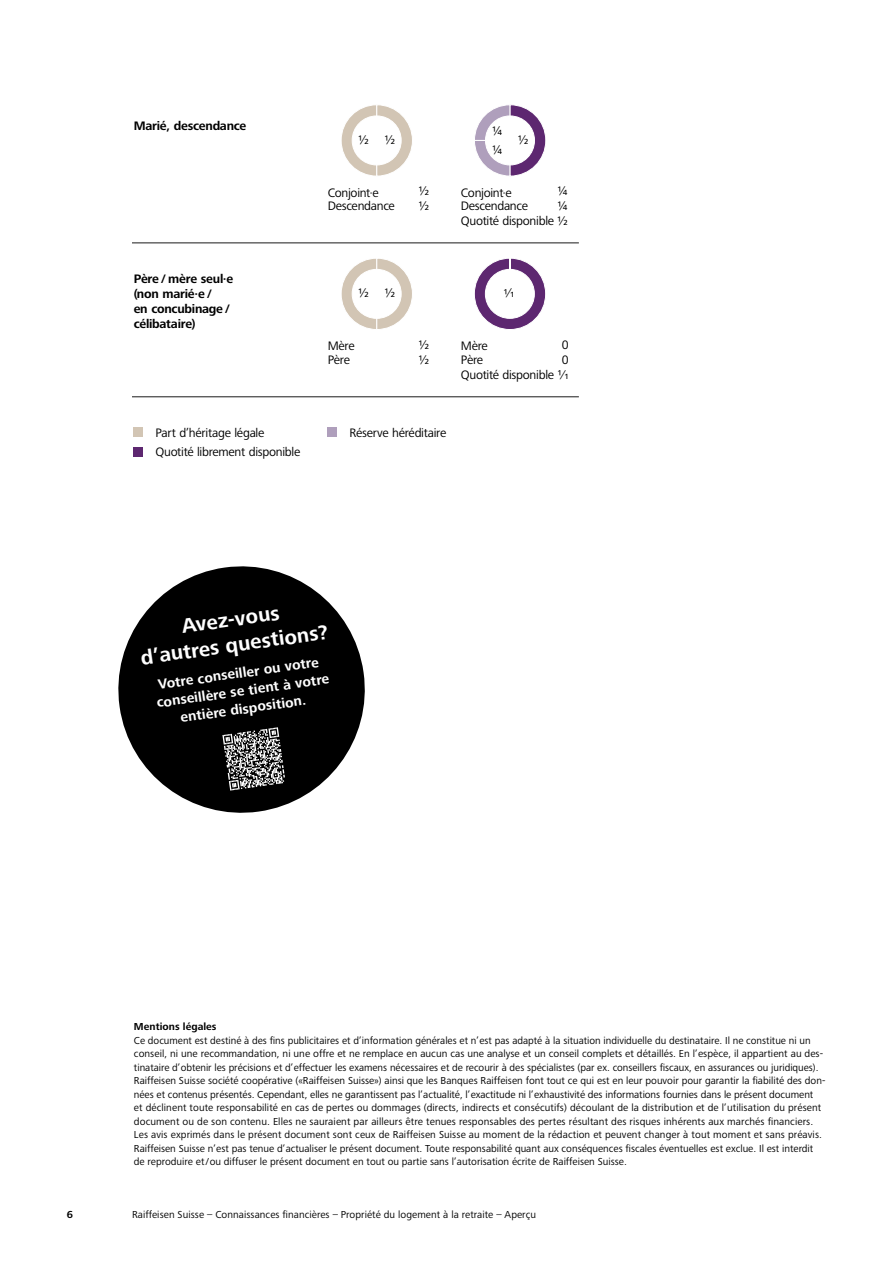
<style>
.page{position:relative;width:893px;height:1263px;background:#fff}
.page>*{position:absolute;margin:0;border:0;box-sizing:border-box;transform-origin:0 0}
.t1{font:700 21px/25.5px "Frutiger Next LTW1 G";color:#fff;text-align:center}
.t2{font:700 14.25px/18px "Frutiger Next LTW1 G";color:#fff;text-align:center}
.t3{font:12.75px/15px "Frutiger Next LTW1 G";letter-spacing:-.02em;color:#000;text-align:right}
.t4{font:700 12.75px/15px "Frutiger Next LTW1 G";letter-spacing:-.02em;color:#000}
.t5{font:10.5px/13.5px "Frutiger Next LTW1 G";color:#000}
.t6{font:700 10.5px "Frutiger Next LTW1 G";letter-spacing:.005em;color:#000}
</style>
<div class="page">
<svg style="left:118px;top:566px;width:247px;height:247px;fill:#000"></svg>
<svg style="left:222px;top:727px;width:63px;height:63px;background:#616161"></svg>
<div style="left:134px;top:428px;width:9px;height:9px;background:#d2c5b4"></div>
<div style="left:328px;top:428px;width:9px;height:9px;background:#af9fbc"></div>
<div style="left:134px;top:447px;width:9px;height:9px;background:#5d2770"></div>
<div style="left:474px;top:258px;width:72px;height:71px;background:#5d2770;border-radius:36px"></div>
<div style="left:474px;top:258px;width:72px;height:72px;border:1px solid #fff;border-radius:36px"></div>
<div style="left:485px;top:269px;width:49px;height:49px;background:#fff;border-radius:50%"></div>
<div style="left:485px;top:269px;width:50px;height:50px;border:1px solid #fff;border-radius:50%"></div>
<svg style="left:475px;top:104px;width:71px;height:72px"></svg>
<div style="left:485px;top:116px;width:49px;height:49px;background:#fff;border-radius:50%"></div>
<div style="left:485px;top:116px;width:50px;height:49px;border:1px solid #fff;border-radius:50%"></div>
<svg style="left:341px;top:105px;width:71px;height:71px"></svg>
<div style="left:352px;top:116px;width:49px;height:49px;background:#fff;border-radius:50%"></div>
<div style="left:352px;top:116px;width:49px;height:49px;border:1px solid #fff;border-radius:50%"></div>
<svg style="left:341px;top:258px;width:71px;height:71px"></svg>
<div style="left:352px;top:269px;width:49px;height:49px;background:#fff;border-radius:50%"></div>
<div style="left:352px;top:269px;width:49px;height:50px;border:1px solid #fff;border-radius:50%"></div>
<hr style="left:132px;top:243px;width:447px;height:1px;background:#1a1a1a">
<hr style="left:132px;top:396px;width:447px;height:1px;background:#1a1a1a">
<p class="t4" style="left:134px;top:118px;width:114px">Marié, descendance</p>
<p class="t4" style="left:134px;top:272px;width:101px">Père / mère seul·e (non marié·e /<br>en concubinage / célibataire)</p>
<p class="t3" style="left:358px;top:133px;width:39px">½ ½</p>
<p class="t3" style="left:492px;top:124px;width:13px">¼</p>
<p class="t3" style="left:492px;top:143px;width:13px">¼</p>
<p class="t3" style="left:518px;top:133px;width:13px">½</p>
<p class="t3" style="left:328px;top:185px;width:52px">Conjoint·e</p>
<p class="t3" style="left:418px;top:184px;width:13px">½</p>
<p class="t3" style="left:328px;top:199px;width:69px">Descendance</p>
<p class="t3" style="left:418px;top:199px;width:13px">½</p>
<p class="t3" style="left:461px;top:185px;width:52px">Conjoint·e</p>
<p class="t3" style="left:557px;top:184px;width:13px">¼</p>
<p class="t3" style="left:461px;top:199px;width:69px">Descendance</p>
<p class="t3" style="left:461px;top:199px;width:109px">¼<br>Quotité disponible ½</p>
<p class="t3" style="left:358px;top:286px;width:39px">½ ½</p>
<p class="t3" style="left:503px;top:286px;width:13px">¹⁄1</p>
<p class="t3" style="left:328px;top:339px;width:28px">Mère</p>
<p class="t3" style="left:418px;top:337px;width:13px">½</p>
<p class="t3" style="left:328px;top:352px;width:24px">Père</p>
<p class="t3" style="left:418px;top:352px;width:13px">½</p>
<p class="t3" style="left:461px;top:339px;width:28px">Mère</p>
<p class="t3" style="left:562px;top:337px;width:8px">0</p>
<p class="t3" style="left:461px;top:352px;width:24px">Père</p>
<p class="t3" style="left:461px;top:352px;width:110px">0<br>Quotité disponible ¹⁄1</p>
<p class="t3" style="left:155px;top:426px;width:110px">Part d’héritage légale</p>
<p class="t3" style="left:350px;top:426px;width:98px">Réserve héréditaire</p>
<p class="t3" style="left:155px;top:445px;width:146px">Quotité librement disponible</p>
<h1 class="t1" style="left:135px;top:620px;width:191px;rotate:-8deg">Avez-vous<br>d’autres questions?</h1>
<h2 class="t2" style="left:153px;top:676px;width:176px;rotate:-8deg">Votre conseiller ou votre conseillère se tient à votre entière disposition.</h2>
<p class="t6" style="left:134px;top:1020px;width:84px">Mentions légales</p>
<p class="t5" style="left:134px;top:1034px;width:693px">Ce document est destiné à des fins publicitaires et d’information générales et n’est pas adapté à la situation individuelle du destinataire. Il ne constitue ni un conseil, ni une recommandation, ni une offre et ne remplace en aucun cas une analyse et un conseil complets et détaillés. En l’espèce, il appartient au des&shy;tinataire d’obtenir les précisions et d’effectuer les examens nécessaires et de recourir à des spécialistes (par ex. conseillers fiscaux, en assurances ou juridiques).<br>Raiffeisen Suisse société coopérative («Raiffeisen Suisse») ainsi que les Banques Raiffeisen font tout ce qui est en leur pouvoir pour garantir la fiabilité des don&shy;nées et contenus présentés. Cependant, elles ne garantissent pas l’actualité, l’exactitude ni l’exhaustivité des informations fournies dans le présent document<br>et déclinent toute responsabilité en cas de pertes ou dommages (directs, indirects et consécutifs) découlant de la distribution et de l’utilisation du présent document ou de son contenu. Elles ne sauraient par ailleurs être tenues responsables des pertes résultant des risques inhérents aux marchés financiers.<br>Les avis exprimés dans le présent document sont ceux de Raiffeisen Suisse au moment de la rédaction et peuvent changer à tout moment et sans préavis.<br>Raiffeisen Suisse n’est pas tenue d’actualiser le présent document. Toute responsabilité quant aux conséquences fiscales éventuelles est exclue. Il est interdit de reproduire et/ou diffuser le présent document en tout ou partie sans l’autorisation écrite de Raiffeisen Suisse.</p>
<p class="t6" style="left:67px;top:1209px;width:8px">6</p>
<p class="t5" style="left:132px;top:1208px;width:406px">Raiffeisen Suisse – Connaissances financières – Propriété du logement à la retraite – Aperçu</p>
</div>
